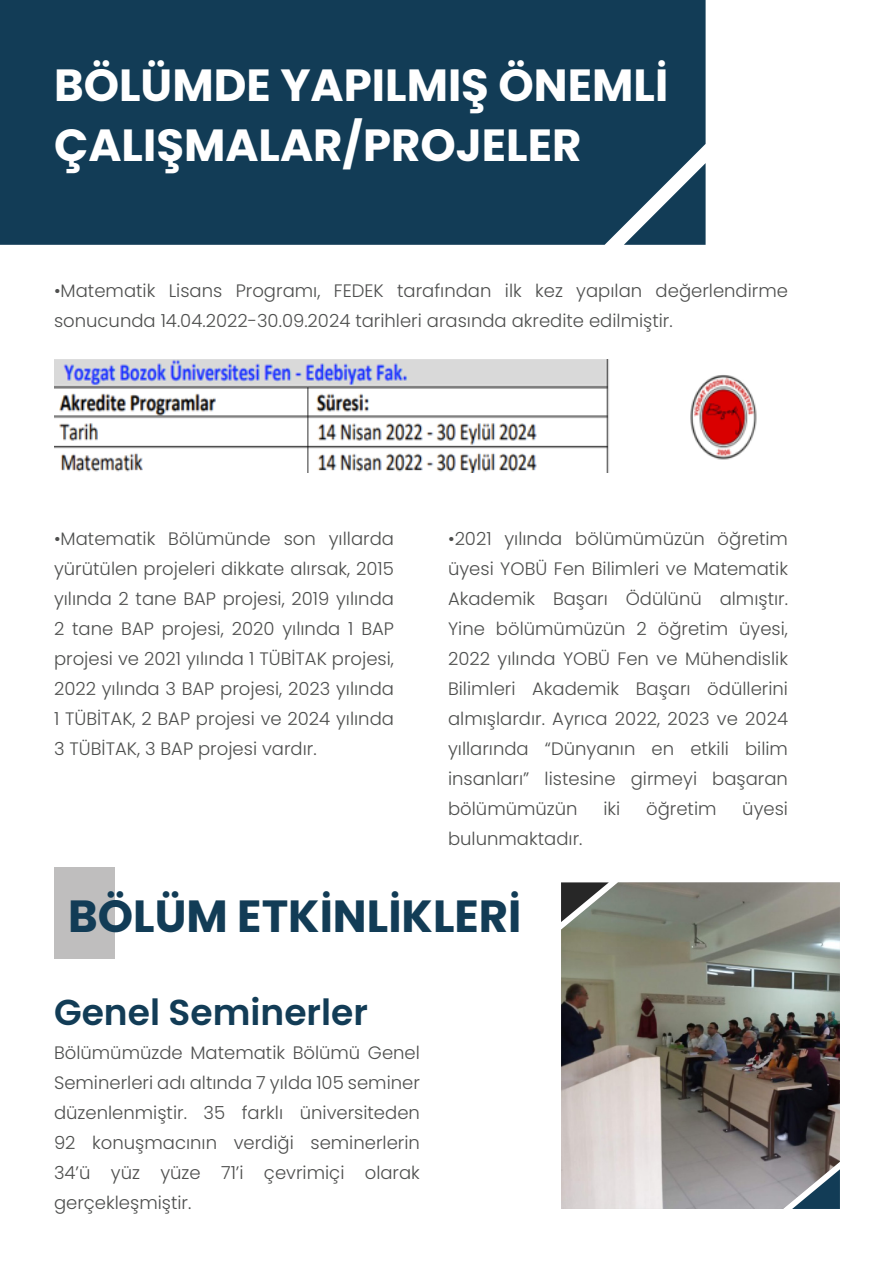
<style>
.page{position:relative;width:894px;height:1263px;background:#fff}
.page>*{position:absolute;margin:0;border:0;box-sizing:border-box;transform-origin:0 0}
.Title_01{font:700 45px/60px "Poppins";color:#fff}
.Title_01-2{font:700 45px "Poppins";color:#123c56}
.Sub_Title_01{font:600 36px "Poppins";color:#123c56}
.Body_01{font:300 18px/30px "Poppins";color:#4e4f4e;text-align:justify}
</style>
<div class="page">
<div style="left:0;top:0;width:705px;height:245px;background:#123c56"></div>
<svg style="left:623px;top:163px;width:82px;height:82px"></svg>
<div style="left:54px;top:867px;width:61px;height:91px;background:#bfbebe"></div>
<img style="left:561px;top:882px;width:278px;height:327px">
<img style="left:54px;top:360px;width:703px;height:112px">
<svg style="left:561px;top:882px;width:47px;height:40px;background:#686c67"></svg>
<svg style="left:791px;top:1169px;width:48px;height:40px"></svg>
<p class="Title_01" style="left:54px;top:56px;width:615px">BÖLÜMDE YAPILMIŞ ÖNEMLİ<br>ÇALIŞMALAR/PROJELER</p>
<p class="Body_01" style="left:54px;top:275px;width:735px">•Matematik Lisans Programı, FEDEK tarafından ilk kez yapılan değerlendirme sonucunda 14.04.2022-30.09.2024 tarihleri arasında akredite edilmiştir.</p>
<p class="Body_01" style="left:54px;top:524px;width:341px">•Matematik Bölümünde son yıllarda yürütülen projeleri dikkate alırsak, 2015 yılında 2 tane BAP projesi, 2019 yılında 2 tane BAP projesi, 2020 yılında 1 BAP projesi ve 2021 yılında 1 TÜBİTAK projesi, 2022 yılında 3 BAP projesi, 2023 yılında 1 TÜBİTAK, 2 BAP projesi ve 2024 yılında 3 TÜBİTAK, 3 BAP projesi vardır.</p>
<p class="Body_01" style="left:448px;top:524px;width:341px">•2021 yılında bölümümüzün öğretim üyesi YOBÜ Fen Bilimleri ve Matematik Akademik Başarı Ödülünü almıştır.<br>Yine bölümümüzün 2 öğretim üyesi, 2022 yılında YOBÜ Fen ve Mühendislik Bilimleri Akademik Başarı ödüllerini almışlardır. Ayrıca 2022, 2023 ve 2024 yıllarında “Dünyanın en etkili bilim insanları” listesine girmeyi başaran bölümümüzün</p>
<p class="Body_01" style="left:603px;top:794px;width:18px">iki</p>
<p class="Body_01" style="left:646px;top:794px;width:72px">öğretim</p>
<p class="Body_01" style="left:742px;top:794px;width:47px">üyesi</p>
<p class="Body_01" style="left:448px;top:824px;width:136px">bulunmaktadır.</p>
<p class="Title_01-2" style="left:68px;top:890px;width:455px">BÖLÜM ETKİNLİKLERİ</p>
<p class="Sub_Title_01" style="left:54px;top:992px;width:315px">Genel Seminerler</p>
<p class="Body_01" style="left:54px;top:1037px;width:367px">Bölümümüzde Matematik Bölümü Genel Seminerleri adı altında 7 yılda 105 seminer düzenlenmiştir. 35 farklı üniversiteden 92 konuşmacının verdiği seminerlerin 34’ü yüz yüze 71’i çevrimiçi olarak gerçekleşmiştir.</p>
</div>
